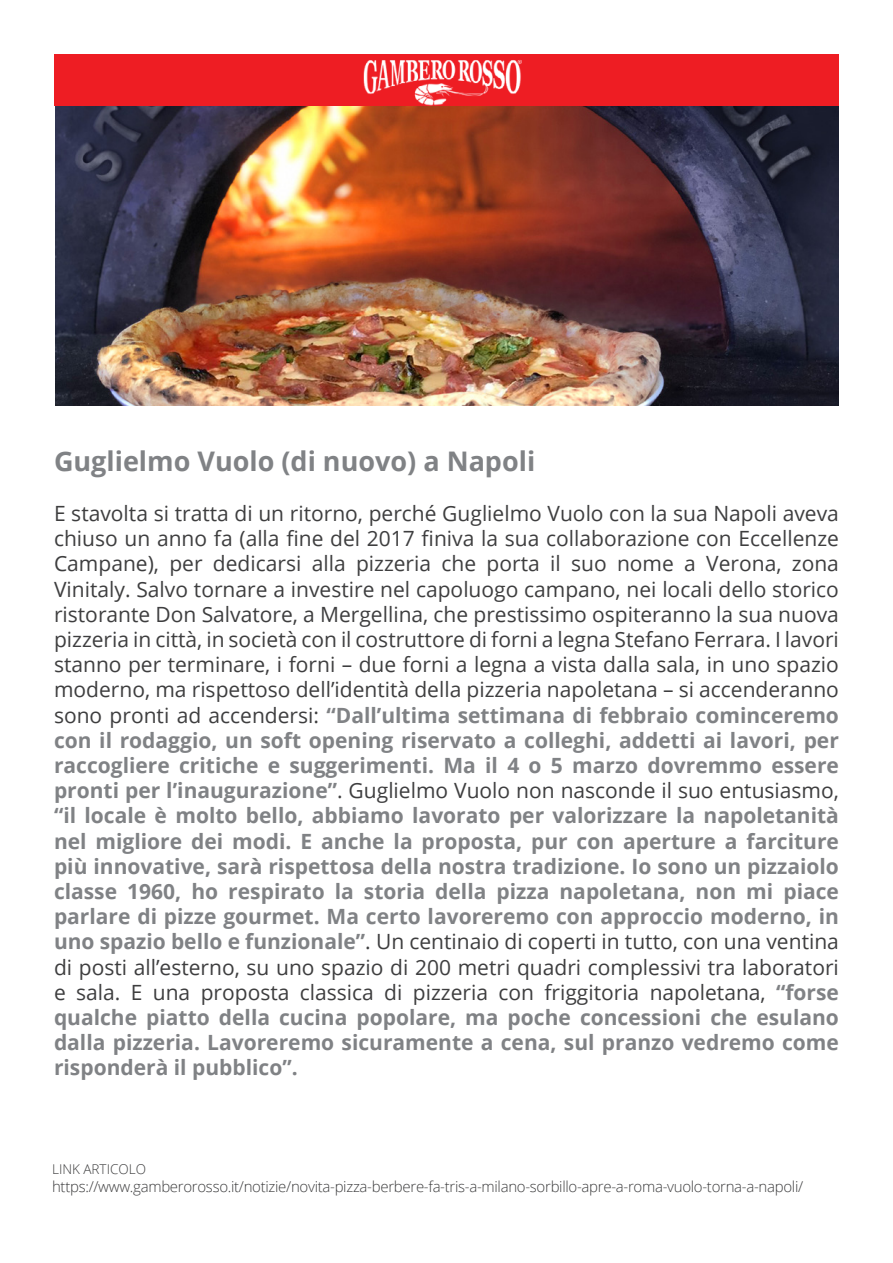
<style>
.page{position:relative;width:893px;height:1263px;background:#fff}
.page>*{position:absolute;margin:0;border:0;box-sizing:border-box;transform-origin:0 0}
.t1{font:700 27px "Open Sans";color:#808285}
.t2{font:21px/25.2px "Open Sans";color:#3e3e3f;text-align:justify}
.t3{font:300 15px "Open Sans";letter-spacing:-.02em;color:#3e3e3f}
.t4{font:300 13.5px "Open Sans";color:#3e3e3f}
.s1{font-weight:700;color:#808285}
</style>
<div class="page">
<img style="left:55px;top:105px;width:784px;height:300px">
<div style="left:54px;top:54px;width:785px;height:51px;background:#ee1d23"></div>
<img style="left:363px;top:60px;width:159px;height:45px">
<p class="t1" style="left:54px;top:442px;width:483px">Guglielmo Vuolo (di nuovo) a Napoli</p>
<p class="t2" style="left:54px;top:500px;width:786px">E stavolta si tratta di un ritorno, perché Guglielmo Vuolo con la sua Napoli aveva chiuso un anno fa (alla fine del 2017 finiva la sua collaborazione con Eccellenze Campane), per dedicarsi alla pizzeria che porta il suo nome a Verona, zona Vinitaly. Salvo tornare a investire nel capoluogo campano, nei locali dello storico ristorante Don Salvatore, a Mergellina, che prestissimo ospiteranno la sua nuova pizzeria in città, in società con il costruttore di forni a legna Stefano Ferrara. I lavori stanno per terminare, i forni – due forni a legna a vista dalla sala, in uno spazio moderno, ma rispettoso dell’identità della pizzeria napoletana – si accenderanno sono pronti ad accendersi: <span class="s1">“Dall’ultima settimana di febbraio cominceremo con il rodaggio, un soft opening riservato a colleghi, addetti ai lavori, per raccogliere critiche e suggerimenti. Ma il 4 o 5 marzo dovremmo essere pronti per l’inaugurazione”</span>. Guglielmo Vuolo non nasconde il suo entusiasmo, <span class="s1">“il locale è molto bello, abbiamo lavorato per valorizzare la napoletanità nel migliore dei modi. E anche la proposta, pur con aperture a farciture più innovative, sarà rispettosa della nostra tradizione. Io sono un pizzaiolo classe 1960, ho respirato la storia della pizza napoletana, non mi piace parlare di pizze gourmet. Ma certo lavoreremo con approccio moderno, in uno spazio bello e funzionale”</span>. Un centinaio di coperti in tutto, con una ventina di posti all’esterno, su uno spazio di 200 metri quadri complessivi tra laboratori e sala. E una proposta classica di pizzeria con friggitoria napoletana, <span class="s1">“forse qualche piatto della cucina popolare, ma poche concessioni che esulano dalla pizzeria. Lavoreremo sicuramente a cena, sul pranzo vedremo come risponderà il pubblico”.</span></p>
<p class="t4" style="left:52px;top:1159px;width:95px">LINK ARTICOLO</p>
<p class="t3" style="left:52px;top:1176px;width:753px">https://www.gamberorosso.it/notizie/novita-pizza-berbere-fa-tris-a-milano-sorbillo-apre-a-roma-vuolo-torna-a-napoli/</p>
</div>
